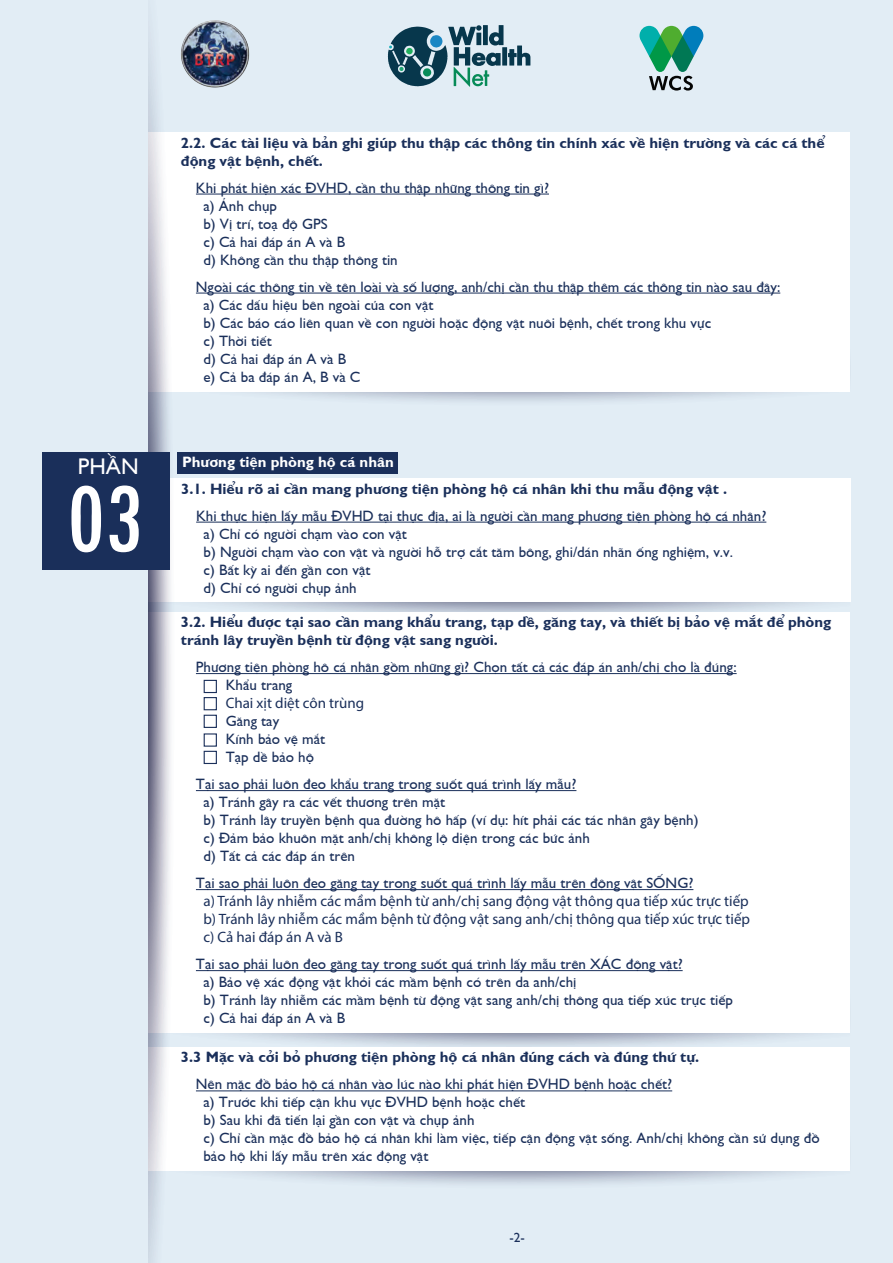
<style>
.page{position:relative;width:893px;height:1263px;background:#e2edf5}
.page>*{position:absolute;margin:0;border:0;box-sizing:border-box;transform-origin:0 0}
.t1{font:condensed 104.4px "Tw Cen";color:#fff}
.t2{font:22.65px "SFU Gill Sans";color:#fff}
.t3{font:15px/18px "SFU Gill Sans";color:#1a2f5a}
.t4{font:700 15px/18px "SFU Gill Sans";color:#1a2f5a}
.t5{font:15px/18px "Myriad Pro";color:#1a2f5a;text-align:justify}
.t6{font:700 15px "SFU Gill Sans";color:#fff}
.t7{font:13.5px "SFU Gill Sans";color:#1a2f5a}
</style>
<div class="page">
<svg style="left:264px;top:392px;width:510px;height:10px"></svg>
<div style="left:147px;top:132px;width:703px;height:260px;background:#fff"></div>
<hr style="left:196px;top:194px;width:353px;height:1px;background:#1a2f5a">
<hr style="left:196px;top:293px;width:584px;height:1px;background:#1a2f5a">
<svg style="left:216px;top:602px;width:605px;height:10px"></svg>
<div style="left:148px;top:478px;width:702px;height:124px;background:#fff"></div>
<hr style="left:196px;top:522px;width:570px;height:1px;background:#1a2f5a">
<svg style="left:176px;top:1032px;width:674px;height:15px"></svg>
<div style="left:147px;top:612px;width:703px;height:420px;background:#fff"></div>
<hr style="left:196px;top:673px;width:541px;height:1px;background:#1a2f5a">
<hr style="left:196px;top:790px;width:380px;height:1px;background:#1a2f5a">
<hr style="left:196px;top:889px;width:497px;height:1px;background:#1a2f5a">
<hr style="left:196px;top:970px;width:487px;height:1px;background:#1a2f5a">
<svg style="left:227px;top:1171px;width:584px;height:14px"></svg>
<div style="left:147px;top:1047px;width:703px;height:124px;background:#fff"></div>
<hr style="left:196px;top:1090px;width:476px;height:1px;background:#1a2f5a">
<svg style="left:148px;top:33px;width:28px;height:1230px"></svg>
<div style="left:1px;top:0;width:147px;height:1263px;background:#e2edf5"></div>
<svg style="left:639px;top:26px;width:64px;height:65px"></svg>
<svg style="left:388px;top:25px;width:142px;height:62px"></svg>
<img style="left:181px;top:20px;width:69px;height:68px">
<div style="left:43px;top:452px;width:127px;height:117px;background:#1a2f5a"></div>
<div style="left:177px;top:452px;width:220px;height:21px;background:#1a2f5a"></div>
<div style="left:204px;top:680px;width:13px;height:13px;border:1px solid #1a2f5a"></div>
<div style="left:204px;top:697px;width:13px;height:13px;border:1px solid #1a2f5a"></div>
<div style="left:204px;top:715px;width:13px;height:13px;border:1px solid #1a2f5a"></div>
<div style="left:204px;top:733px;width:13px;height:14px;border:1px solid #1a2f5a"></div>
<div style="left:204px;top:751px;width:13px;height:13px;border:1px solid #1a2f5a"></div>
<h2 class="t2" style="left:78px;top:448px;width:62px">PHẦN</h2>
<h1 class="t1" style="left:66px;top:456px;width:78px">03</h1>
<p class="t4" style="left:181px;top:132px;width:645px">2.2. Các tài liệu và bản ghi giúp thu thập các thông tin chính xác về hiện trường và các cá thể động vật bệnh, chết.</p>
<p class="t3" style="left:203px;top:177px;width:347px;text-indent:-8px">Khi phát hiện xác ĐVHD, cần thu thập những thông tin gì? a) Ảnh chụp<br>b) Vị trí, toạ độ GPS<br>c) Cả hai đáp án A và B<br>d) Không cần thu thập thông tin</p>
<p class="t3" style="left:203px;top:276px;width:578px;text-indent:-8px">Ngoài các thông tin về tên loài và số lượng, anh/chị cần thu thập thêm các thông tin nào sau đây: a) Các dấu hiệu bên ngoài của con vật<br>b) Các báo cáo liên quan về con người hoặc động vật nuôi bệnh, chết trong khu vực<br>c) Thời tiết<br>d) Cả hai đáp án A và B<br>e) Cả ba đáp án A, B và C</p>
<p class="t6" style="left:182px;top:450px;width:213px">Phương tiện phòng hộ cá nhân</p>
<p class="t4" style="left:181px;top:478px;width:548px">3.1. Hiểu rõ ai cần mang phương tiện phòng hộ cá nhân khi thu mẫu động vật .</p>
<p class="t3" style="left:204px;top:505px;width:564px;text-indent:-8px">Khi thực hiện lấy mẫu ĐVHD tại thực địa, ai là người cần mang phương tiện phòng hộ cá nhân? a) Chỉ có người chạm vào con vật<br>b) Người chạm vào con vật và người hỗ trợ cắt tăm bông, ghi/dán nhãn ống nghiệm, v.v.<br>c) Bất kỳ ai đến gần con vật<br>d) Chỉ có người chụp ảnh</p>
<p class="t4" style="left:181px;top:611px;width:652px">3.2. Hiểu được tại sao cần mang khẩu trang, tạp dề, găng tay, và thiết bị bảo vệ mắt để phòng tránh lây truyền bệnh từ động vật sang người.</p>
<p class="t3" style="left:226px;top:656px;width:512px;text-indent:-30px">Phương tiện phòng hô cá nhân gồm những gì? Chọn tất cả các đáp án anh/chị cho là đúng:<br>Khẩu trang</p>
<p class="t5" style="left:226px;top:694px;width:140px">Chai xịt diệt côn trùng</p>
<p class="t3" style="left:226px;top:710px;width:101px">Găng tay<br>Kính bảo vệ mắt<br>Tạp dề bảo hộ</p>
<p class="t3" style="left:203px;top:773px;width:497px;text-indent:-8px">Tại sao phải luôn đeo khẩu trang trong suốt quá trình lấy mẫu?<br>a) Tránh gây ra các vết thương trên mặt<br>b) Tránh lây truyền bệnh qua đường hô hấp (ví dụ: hít phải các tác nhân gây bệnh) c) Đảm bảo khuôn mặt anh/chị không lộ diện trong các bức ảnh<br>d) Tất cả các đáp án trên</p>
<p class="t3" style="left:196px;top:872px;width:499px">Tại sao phải luôn đeo găng tay trong suốt quá trình lấy mẫu trên động vật SỐNG?</p>
<p class="t5" style="left:203px;top:892px;width:548px">a) Tránh lây nhiễm các mầm bệnh từ anh/chị sang động vật thông qua tiếp xúc trực tiếp b) Tránh lây nhiễm các mầm bệnh từ động vật sang anh/chị thông qua tiếp xúc trực tiếp c) Cả hai đáp án A và B</p>
<p class="t3" style="left:203px;top:953px;width:531px;text-indent:-8px">Tại sao phải luôn đeo găng tay trong suốt quá trình lấy mẫu trên XÁC động vật?<br>a) Bảo vệ xác động vật khỏi các mầm bệnh có trên da anh/chị<br>b) Tránh lây nhiễm các mầm bệnh từ động vật sang anh/chị thông qua tiếp xúc trực tiếp c) Cả hai đáp án A và B</p>
<p class="t4" style="left:181px;top:1047px;width:520px">3.3 Mặc và cởi bỏ phương tiện phòng hộ cá nhân đúng cách và đúng thứ tự.</p>
<p class="t3" style="left:203px;top:1074px;width:618px;text-indent:-8px">Nên mặc đồ bảo hộ cá nhân vào lúc nào khi phát hiện ĐVHD bệnh hoặc chết?<br>a) Trước khi tiếp cận khu vực ĐVHD bệnh hoặc chết<br>b) Sau khi đã tiến lại gần con vật và chụp ảnh<br>c) Chỉ cần mặc đồ bảo hộ cá nhân khi làm việc, tiếp cận động vật sống. Anh/chị không cần sử dụng đồ bảo hộ khi lấy mẫu trên xác động vật</p>
<p class="t7" style="left:509px;top:1226px;width:17px">-2-</p>
</div>
